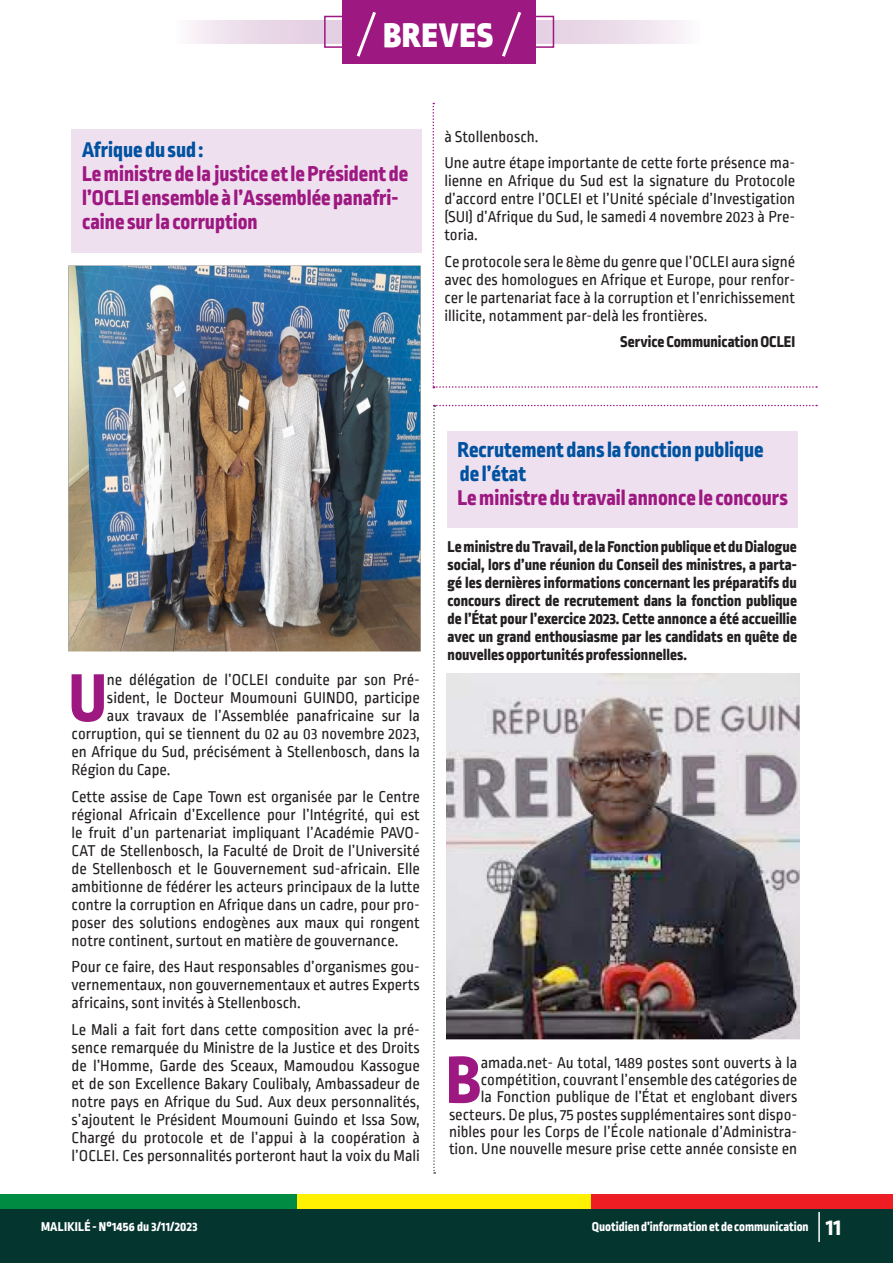
<style>
.page{position:relative;width:893px;height:1263px;background:#fff}
.page>*{position:absolute;margin:0;border:0;box-sizing:border-box;transform-origin:0 0}
.t1{font:800 71.4px "Ropa Sans Pro";color:#9e1881}
.t2{font:800 69.15px "Ropa Sans Pro";color:#9e1881}
.t3{font:900 36px "Ropa Sans Pro";letter-spacing:.03em;color:#fff}
.t4{font:800 22.5px/24px "Ropa Sans Pro";color:#9e1881}
.t5{font:800 22.5px "Ropa Sans Pro";color:#0052a1}
.t6{font:16.5px/18px "Ropa Sans PTT";color:#231f20;text-align:justify}
.t7{font:800 16.5px/18px "Ropa Sans Pro";color:#231f20;text-align:justify}
.t8{font:800 13.5px "Ropa Sans Pro";color:#fff}
.t9{font:800 13.5px "Ropa Sans Pro";letter-spacing:.02em;color:#fff}
.s1{font-size:24px}
</style>
<div class="page">
<div style="left:0;top:1195px;width:297px;height:17px;background:#008b43"></div>
<div style="left:297px;top:1195px;width:297px;height:17px;background:#fff101"></div>
<div style="left:592px;top:1195px;width:301px;height:17px;background:#ee1d23"></div>
<div style="left:0;top:1209px;width:893px;height:54px;background:#05352f"></div>
<hr style="left:818px;top:1212px;width:2px;height:30px;background:#fff">
<svg style="left:191px;top:21px;width:493px;height:23px;background:#ebdcea"></svg>
<div style="left:324px;top:16px;width:230px;height:32px;border:2px solid #9e1881"></div>
<div style="left:342px;top:0;width:194px;height:64px;background:#9e1881"></div>
<svg style="left:356px;top:11px;width:20px;height:46px"></svg>
<svg style="left:502px;top:11px;width:19px;height:46px"></svg>
<div style="left:72px;top:129px;width:350px;height:123px;background:#eee0ee"></div>
<img style="left:68px;top:266px;width:352px;height:385px">
<svg style="left:433px;top:103px;width:384px;height:285px"></svg>
<svg style="left:433px;top:405px;width:384px;height:769px"></svg>
<p class="t3" style="left:383px;top:13px;width:111px">BREVES</p>
<p class="t5" style="left:82px;top:136px;width:123px">Afrique du sud :</p>
<p class="t4" style="left:82px;top:163px;width:327px">Le ministre de la justice et le Président de l’OCLEI ensemble à l’Assemblée panafri&shy;caine sur la corruption</p>
<p class="t6" style="left:444px;top:128px;width:96px">à Stollenbosch.</p>
<p class="t6" style="left:444px;top:155px;width:352px">Une autre étape importante de cette forte présence ma&shy;lienne en Afrique du Sud est la signature du Protocole d’accord entre l’OCLEI et l’Unité spéciale d’Investigation (SUI) d’Afrique du Sud, le samedi 4 novembre 2023 à Pre&shy;toria.</p>
<p class="t6" style="left:444px;top:253px;width:352px">Ce protocole sera le 8ème du genre que l’OCLEI aura signé avec des homologues en Afrique et Europe, pour renfor&shy;cer le partenariat face à la corruption et l’enrichissement illicite, notamment par-delà les frontières.</p>
<p class="t7" style="left:620px;top:333px;width:176px">Service Communication OCLEI</p>
<p class="t1" style="left:68px;top:656px;width:40px">U</p>
<p class="t6" style="left:107px;top:672px;width:314px">ne délégation de l’OCLEI conduite par son Pré-</p>
<p class="t6" style="left:107px;top:690px;width:314px">sident, le Docteur Moumouni GUINDO, participe</p>
<p class="t6" style="left:107px;top:708px;width:314px">aux travaux de l’Assemblée panafricaine sur la</p>
<p class="t6" style="left:72px;top:726px;width:350px">corruption, qui se tiennent du 02 au 03 novembre 2023,</p>
<p class="t6" style="left:72px;top:744px;width:350px">en Afrique du Sud, précisément à Stellenbosch, dans la</p>
<p class="t6" style="left:72px;top:762px;width:101px">Région du Cape.</p>
<p class="t6" style="left:72px;top:788px;width:350px">Cette assise de Cape Town est organisée par le Centre régional Africain d’Excellence pour l’Intégrité, qui est le fruit d’un partenariat impliquant l’Académie PAVO-CAT de Stellenbosch, la Faculté de Droit de l’Université de Stellenbosch et le Gouvernement sud-africain. Elle ambitionne de fédérer les acteurs principaux de la lutte contre la corruption en Afrique dans un cadre, pour pro&shy;poser des solutions endogènes aux maux qui rongent notre continent, surtout en matière de gouvernance.</p>
<p class="t6" style="left:72px;top:959px;width:350px">Pour ce faire, des Haut responsables d’organismes gou&shy;vernementaux, non gouvernementaux et autres Experts africains, sont invités à Stellenbosch.</p>
<p class="t6" style="left:72px;top:1021px;width:350px">Le Mali a fait fort dans cette composition avec la pré&shy;sence remarquée du Ministre de la Justice et des Droits de l’Homme, Garde des Sceaux, Mamoudou Kassogue et de son Excellence Bakary Coulibaly, Ambassadeur de notre pays en Afrique du Sud. Aux deux personnalités, s’ajoutent le Président Moumouni Guindo et Issa Sow, Chargé du protocole et de l’appui à la coopération à l’OCLEI. Ces personnalités porteront haut la voix du Mali</p>
<p class="t5" style="left:457px;top:436px;width:308px">Recrutement dans la fonction publique</p>
<p class="t5" style="left:460px;top:460px;width:68px">de l’état</p>
<p class="t4" style="left:457px;top:486px;width:332px">Le ministre du travail annonce le concours</p>
<p class="t7" style="left:448px;top:538px;width:351px">Le ministre du Travail, de la Fonction publique et du Dialogue social, lors d’une réunion du Conseil des ministres, a parta&shy;gé les dernières informations concernant les préparatifs du concours direct de recrutement dans la fonction publique de l’État pour l’exercice 2023. Cette annonce a été accueillie avec un grand enthousiasme par les candidats en quête de nouvelles opportunités professionnelles.</p>
<p class="t2" style="left:446px;top:1039px;width:36px">B</p>
<p class="t6" style="left:449px;top:1055px;width:350px;line-height:17.2px;text-align:right">amada.net- Au total, 1489 postes sont ouverts à la compétition, couvrant l’ensemble des catégories de<br>la Fonction publique de l’État et englobant divers secteurs. De plus, 75 postes supplémentaires sont dispo&shy;nibles pour les Corps de l’École nationale d’Administra&shy;tion. Une nouvelle mesure prise cette année consiste en</p>
<p class="t9" style="left:41px;top:1219px;width:158px">MALIKILÉ - N°1456 du 3/11/2023</p>
<p class="t8" style="left:592px;top:1219px;width:250px">Quotidien d’information et de communication <span class="s1">11</span></p>
</div>
